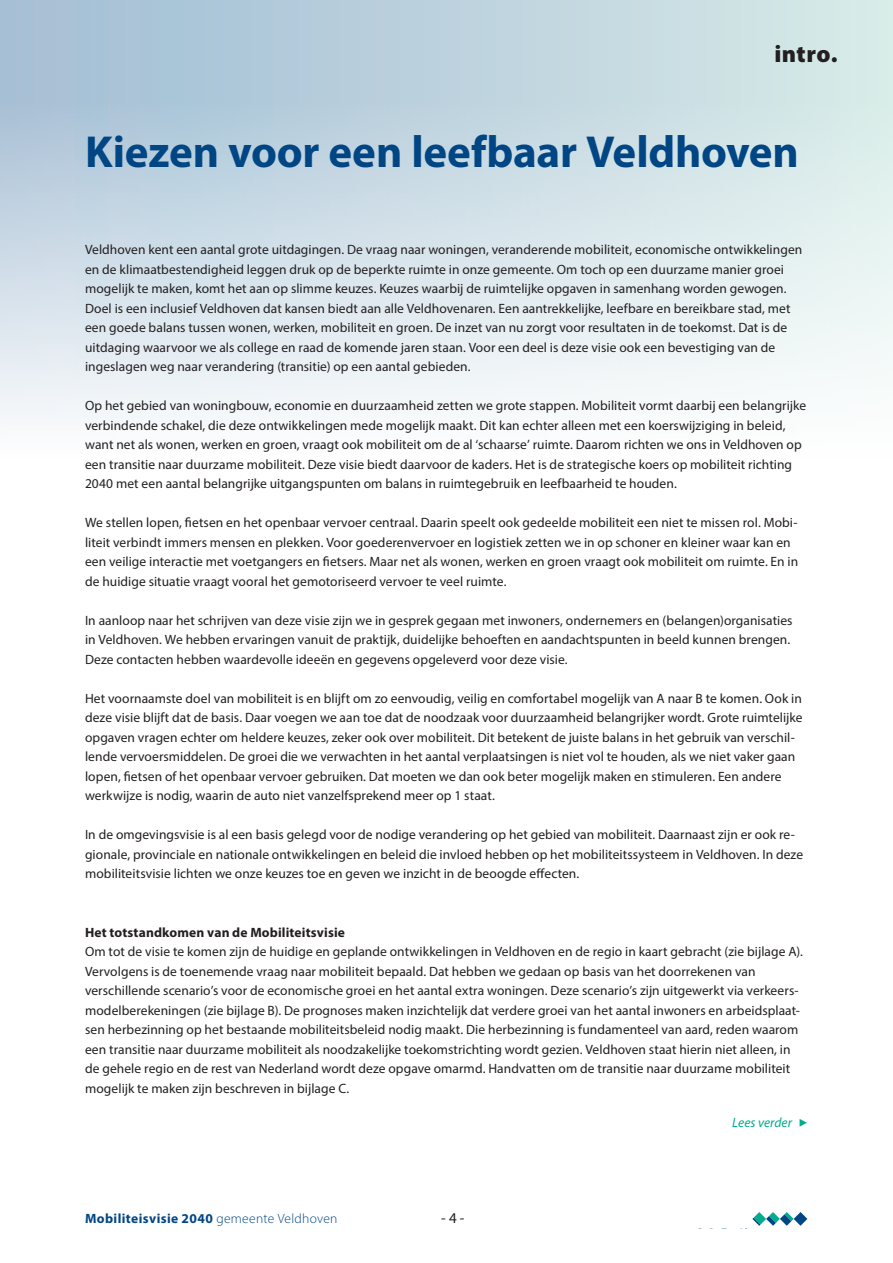
<style>
.page{position:relative;width:893px;height:1263px;background:#fff}
.page>*{position:absolute;margin:0;border:0;box-sizing:border-box;transform-origin:0 0}
.t1{font:700 45px "Myriad Pro";letter-spacing:-.005em;color:#004684}
.t2{font:900 24px "Myriad Pro";letter-spacing:.02em;color:#231f20}
.t3{font:15px "Myriad Pro";color:#231f20}
.t4{font:13.5px/19.5px "Myriad Pro";letter-spacing:.005em;color:#231f20}
.t5{font:700 13.5px "Myriad Pro";letter-spacing:.01em;color:#231f20}
.t6{font:700 13.5px "Myriad Pro";letter-spacing:.03em;color:#004684}
.t7{font:italic 13.5px "Myriad Pro";letter-spacing:.005em;color:#00ad8e}
.s1{font-family:"Freight Sans Pro";font-style:normal}
.s2{font-weight:300}
</style>
<div class="page">
<svg style="left:752px;top:1212px;width:55px;height:14px"></svg>
<svg style="left:0;top:0;width:893px;height:418px"></svg>
<p class="t2" style="left:774px;top:38px;width:65px">intro.</p>
<p class="t1" style="left:85px;top:123px;width:715px">Kiezen voor een leefbaar Veldhoven</p>
<p class="t4" style="left:85px;top:240px;width:719px">Veldhoven kent een aantal grote uitdagingen. De vraag naar woningen, veranderende mobiliteit, economische ontwikkelingen en de klimaatbestendigheid leggen druk op de beperkte ruimte in onze gemeente. Om toch op een duurzame manier groei mogelijk te maken, komt het aan op slimme keuzes. Keuzes waarbij de ruimtelijke opgaven in samenhang worden gewogen.<br>Doel is een inclusief Veldhoven dat kansen biedt aan alle Veldhovenaren. Een aantrekkelijke, leefbare en bereikbare stad, met een goede balans tussen wonen, werken, mobiliteit en groen. De inzet van nu zorgt voor resultaten in de toekomst. Dat is de uitdaging waarvoor we als college en raad de komende jaren staan. Voor een deel is deze visie ook een bevestiging van de ingeslagen weg naar verandering (transitie) op een aantal gebieden.</p>
<p class="t4" style="left:85px;top:396px;width:723px">Op het gebied van woningbouw, economie en duurzaamheid zetten we grote stappen. Mobiliteit vormt daarbij een belangrijke verbindende schakel, die deze ontwikkelingen mede mogelijk maakt. Dit kan echter alleen met een koerswijziging in beleid, want net als wonen, werken en groen, vraagt ook mobiliteit om de al ‘schaarse’ ruimte. Daarom richten we ons in Veldhoven op een transitie naar duurzame mobiliteit. Deze visie biedt daarvoor de kaders. Het is de strategische koers op mobiliteit richting 2040 met een aantal belangrijke uitgangspunten om balans in ruimtegebruik en leefbaarheid te houden.</p>
<p class="t4" style="left:85px;top:513px;width:715px">We stellen lopen, fietsen en het openbaar vervoer centraal. Daarin speelt ook gedeelde mobiliteit een niet te missen rol. Mobi&shy;liteit verbindt immers mensen en plekken. Voor goederenvervoer en logistiek zetten we in op schoner en kleiner waar kan en een veilige interactie met voetgangers en fietsers. Maar net als wonen, werken en groen vraagt ook mobiliteit om ruimte. En in de huidige situatie vraagt vooral het gemotoriseerd vervoer te veel ruimte.</p>
<p class="t4" style="left:85px;top:610px;width:709px">In aanloop naar het schrijven van deze visie zijn we in gesprek gegaan met inwoners, ondernemers en (belangen)organisaties in Veldhoven. We hebben ervaringen vanuit de praktijk, duidelijke behoeften en aandachtspunten in beeld kunnen brengen.<br>Deze contacten hebben waardevolle ideeën en gegevens opgeleverd voor deze visie.</p>
<p class="t4" style="left:85px;top:688px;width:719px">Het voornaamste doel van mobiliteit is en blijft om zo eenvoudig, veilig en comfortabel mogelijk van A naar B te komen. Ook in deze visie blijft dat de basis. Daar voegen we aan toe dat de noodzaak voor duurzaamheid belangrijker wordt. Grote ruimtelijke opgaven vragen echter om heldere keuzes, zeker ook over mobiliteit. Dit betekent de juiste balans in het gebruik van verschil&shy;lende vervoersmiddelen. De groei die we verwachten in het aantal verplaatsingen is niet vol te houden, als we niet vaker gaan lopen, fietsen of het openbaar vervoer gebruiken. Dat moeten we dan ook beter mogelijk maken en stimuleren. Een andere werkwijze is nodig, waarin de auto niet vanzelfsprekend meer op 1 staat.</p>
<p class="t4" style="left:85px;top:825px;width:720px">In de omgevingsvisie is al een basis gelegd voor de nodige verandering op het gebied van mobiliteit. Daarnaast zijn er ook re&shy;gionale, provinciale en nationale ontwikkelingen en beleid die invloed hebben op het mobiliteitssysteem in Veldhoven. In deze mobiliteitsvisie lichten we onze keuzes toe en geven we inzicht in de beoogde effecten.</p>
<p class="t5" style="left:85px;top:923px;width:261px">Het totstandkomen van de Mobiliteitsvisie</p>
<p class="t4" style="left:85px;top:942px;width:719px">Om tot de visie te komen zijn de huidige en geplande ontwikkelingen in Veldhoven en de regio in kaart gebracht (zie bijlage A).<br>Vervolgens is de toenemende vraag naar mobiliteit bepaald. Dat hebben we gedaan op basis van het doorrekenen van verschillende scenario’s voor de economische groei en het aantal extra woningen. Deze scenario’s zijn uitgewerkt via verkeers&shy;modelberekeningen (zie bijlage B). De prognoses maken inzichtelijk dat verdere groei van het aantal inwoners en arbeidsplaat&shy;sen herbezinning op het bestaande mobiliteitsbeleid nodig maakt. Die herbezinning is fundamenteel van aard, reden waarom een transitie naar duurzame mobiliteit als noodzakelijke toekomstrichting wordt gezien. Veldhoven staat hierin niet alleen, in de gehele regio en de rest van Nederland wordt deze opgave omarmd. Handvatten om de transitie naar duurzame mobiliteit mogelijk te maken zijn beschreven in bijlage C.</p>
<p class="t7" style="left:732px;top:1114px;width:77px">Lees verder <span class="s1">F</span></p>
<p class="t6" style="left:85px;top:1210px;width:254px">Mobiliteisvisie 2040 <span class="s2">gemeente Veldhoven</span></p>
<p class="t3" style="left:441px;top:1209px;width:25px">- 4 -</p>
</div>
